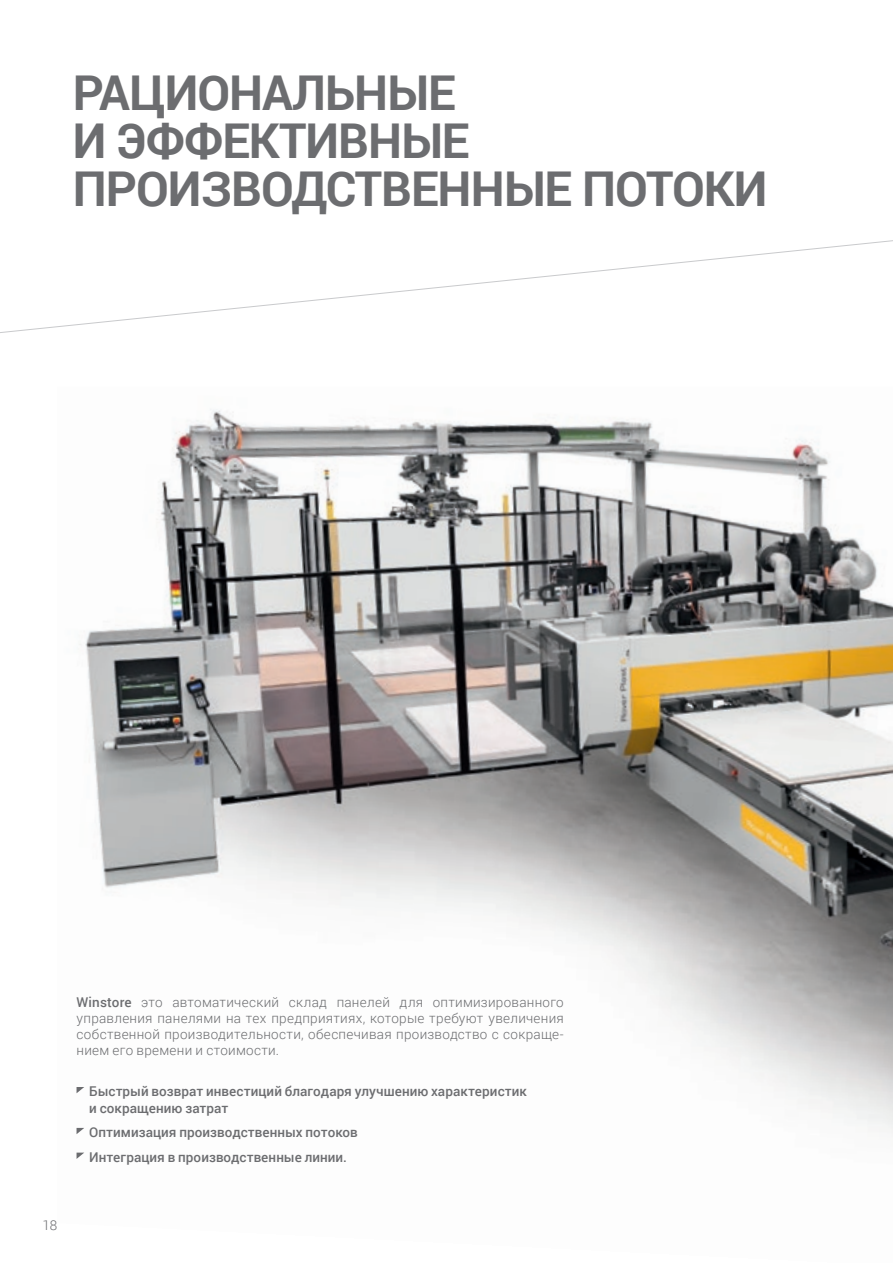
<style>
.page{position:relative;width:893px;height:1263px;background:#fff}
.page>*{position:absolute;margin:0;border:0;box-sizing:border-box;transform-origin:0 0}
.t1{font:700 48px/48px "Roboto";letter-spacing:-.02em;color:#6c6d70}
.t2{font:300 13.5px/16.2px "Roboto";letter-spacing:.02em;color:#6c6d70;text-align:justify}
.t3{font:500 13.5px/16.2px "Roboto";letter-spacing:.005em;color:#6c6d70}
.s1{font-weight:500}
</style>
<div class="page">
<svg style="left:0;top:240px;width:893px;height:93px"></svg>
<img style="left:76px;top:409px;width:817px;height:750px">
<svg style="left:77px;top:1087px;width:7px;height:6px"></svg>
<svg style="left:77px;top:1128px;width:7px;height:6px"></svg>
<svg style="left:77px;top:1152px;width:7px;height:7px"></svg>
<p class="t1" style="left:73px;top:67px;width:696px">РАЦИОНАЛЬНЫЕ<br>И ЭФФЕКТИВНЫЕ<br>ПРОИЗВОДСТВЕННЫЕ ПОТОКИ</p>
<p class="t2" style="left:77px;top:993px;width:489px"><span class="s1">Winstore</span> это автоматический склад панелей для оптимизированного управления панелями на тех предприятиях, которые требуют увеличения собственной производительности, обеспечивая производство с сокраще&shy;нием его времени и стоимости.</p>
<p class="t3" style="left:89px;top:1083px;width:439px">Быстрый возврат инвестиций благодаря улучшению характеристик и сокращению затрат</p>
<p class="t3" style="left:89px;top:1124px;width:270px">Оптимизация производственных потоков</p>
<p class="t3" style="left:89px;top:1148px;width:259px">Интеграция в производственные линии.</p>
<p class="t2" style="left:42px;top:1216px;width:16px">18</p>
</div>
